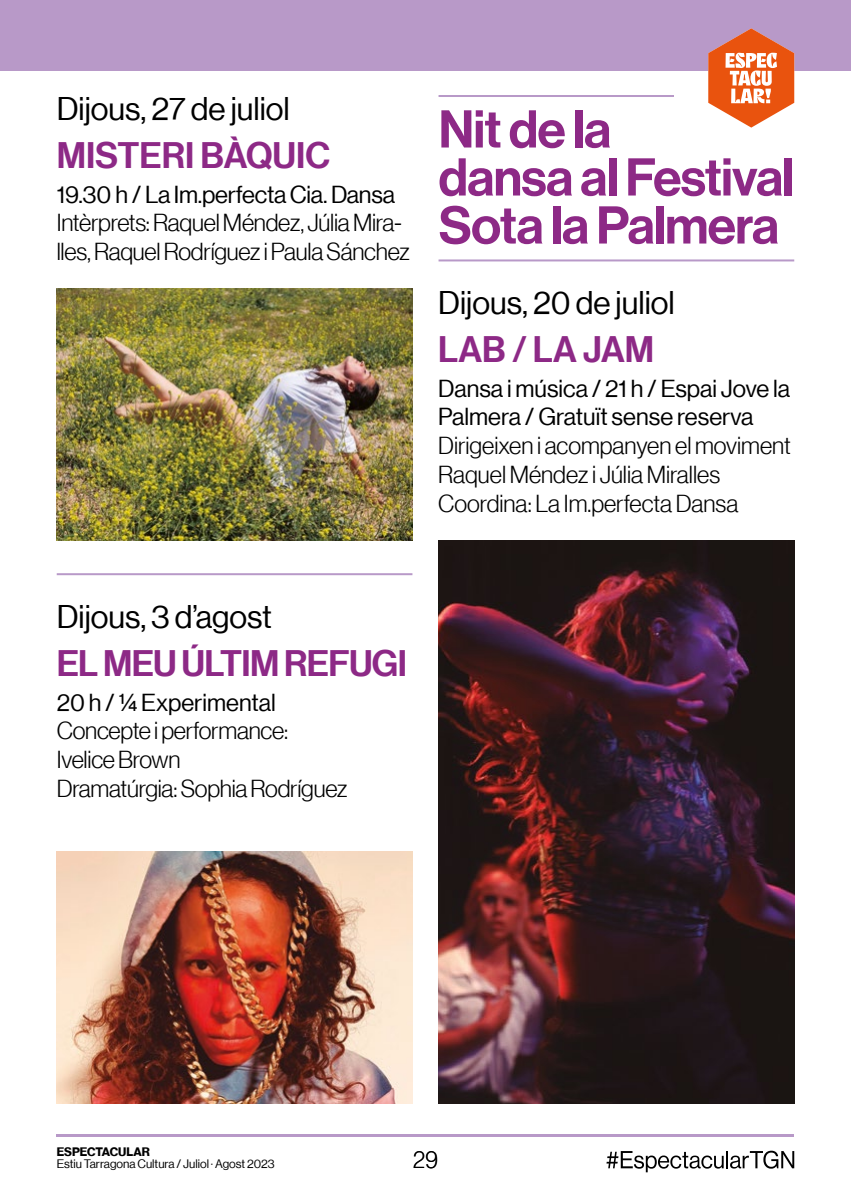
<style>
.page{position:relative;width:851px;height:1191px;background:#fff}
.page>*{position:absolute;margin:0;border:0;box-sizing:border-box;transform-origin:0 0}
.t1{font:52px/48px "Ppkcqg N Haas Grotesk DS Pro 65 Md";letter-spacing:-.015em;color:#8d2986}
.t2{font:36px "Ppkcqg N Haas Grotesk DS Pro 65 Md";letter-spacing:-.015em;color:#8d2986}
.t3{font:32px "Lgpqwp N Haas Grotesk DS Pro 55 Rg";color:#000}
.t4{font:24px/28.8px "Cvggbw N Haas Grotesk DS Pro 45 Lt";letter-spacing:-.01em;color:#000}
.t5{font:24px/28.8px "Lgpqwp N Haas Grotesk DS Pro 55 Rg";color:#000}
.t6{font:24px "Xcfghv N Haas Grotesk DS Pro 35 X Lt";color:#000}
.t7{font:12px "Lgpqwp N Haas Grotesk DS Pro 55 Rg";color:#000}
.t8{font:12px "Kngwrm N Haas Grotesk DS Pro 75 Bd";color:#000}
</style>
<div class="page">
<hr style="left:57px;top:573px;width:355px;height:2px;background:#b899c8">
<hr style="left:438px;top:95px;width:236px;height:2px;background:#b899c8">
<hr style="left:57px;top:1134px;width:737px;height:3px;background:#b899c8">
<hr style="left:438px;top:259px;width:356px;height:2px;background:#b899c8">
<div style="left:0;top:0;width:850px;height:70px;background:#b899c8"></div>
<svg style="left:708px;top:28px;width:86px;height:100px"></svg>
<img style="left:57px;top:289px;width:355px;height:251px">
<img style="left:57px;top:852px;width:355px;height:251px">
<img style="left:438px;top:540px;width:356px;height:563px">
<svg style="left:606px;top:1150px;width:188px;height:22px"></svg>
<h3 class="t3" style="left:57px;top:90px;width:234px">Dijous, 27 de juliol</h3>
<p class="t2" style="left:57px;top:135px;width:275px">MISTERI BÀQUIC</p>
<p class="t5" style="left:57px;top:180px;width:340px">19.30 h / La Im.perfecta Cia. Dansa</p>
<p class="t4" style="left:57px;top:209px;width:354px">Intèrprets: Raquel Méndez, Júlia Mira&shy;lles, Raquel Rodríguez i Paula Sánchez</p>
<p class="t1" style="left:438px;top:106px;width:357px">Nit de la<br>dansa al Festival<br>Sota la Palmera</p>
<h3 class="t3" style="left:438px;top:284px;width:238px">Dijous, 20 de juliol</h3>
<p class="t2" style="left:438px;top:328px;width:217px">LAB / LA JAM</p>
<p class="t5" style="left:438px;top:374px;width:353px">Dansa i música / 21 h / Espai Jove la<br>Palmera / Gratuït sense reserva</p>
<p class="t4" style="left:438px;top:431px;width:354px">Dirigeixen i acompanyen el moviment<br>Raquel Méndez i Júlia Miralles</p>
<p class="t4" style="left:438px;top:489px;width:301px">Coordina: La Im.perfecta Dansa</p>
<h3 class="t3" style="left:57px;top:598px;width:217px">Dijous, 3 d’agost</h3>
<p class="t2" style="left:57px;top:642px;width:351px">EL MEU ÚLTIM REFUGI</p>
<p class="t5" style="left:57px;top:688px;width:220px">20 h / ¼ Experimental</p>
<p class="t4" style="left:57px;top:716px;width:233px">Concepte i performance:<br>Ivelice Brown</p>
<p class="t4" style="left:57px;top:774px;width:292px">Dramatúrgia: Sophia Rodríguez</p>
<p class="t8" style="left:57px;top:1145px;width:94px">ESPECTACULAR</p>
<p class="t7" style="left:57px;top:1157px;width:219px">Estiu Tarragona Cultura / Juliol · Agost 2023</p>
<p class="t6" style="left:413px;top:1146px;width:26px">29</p>
</div>
